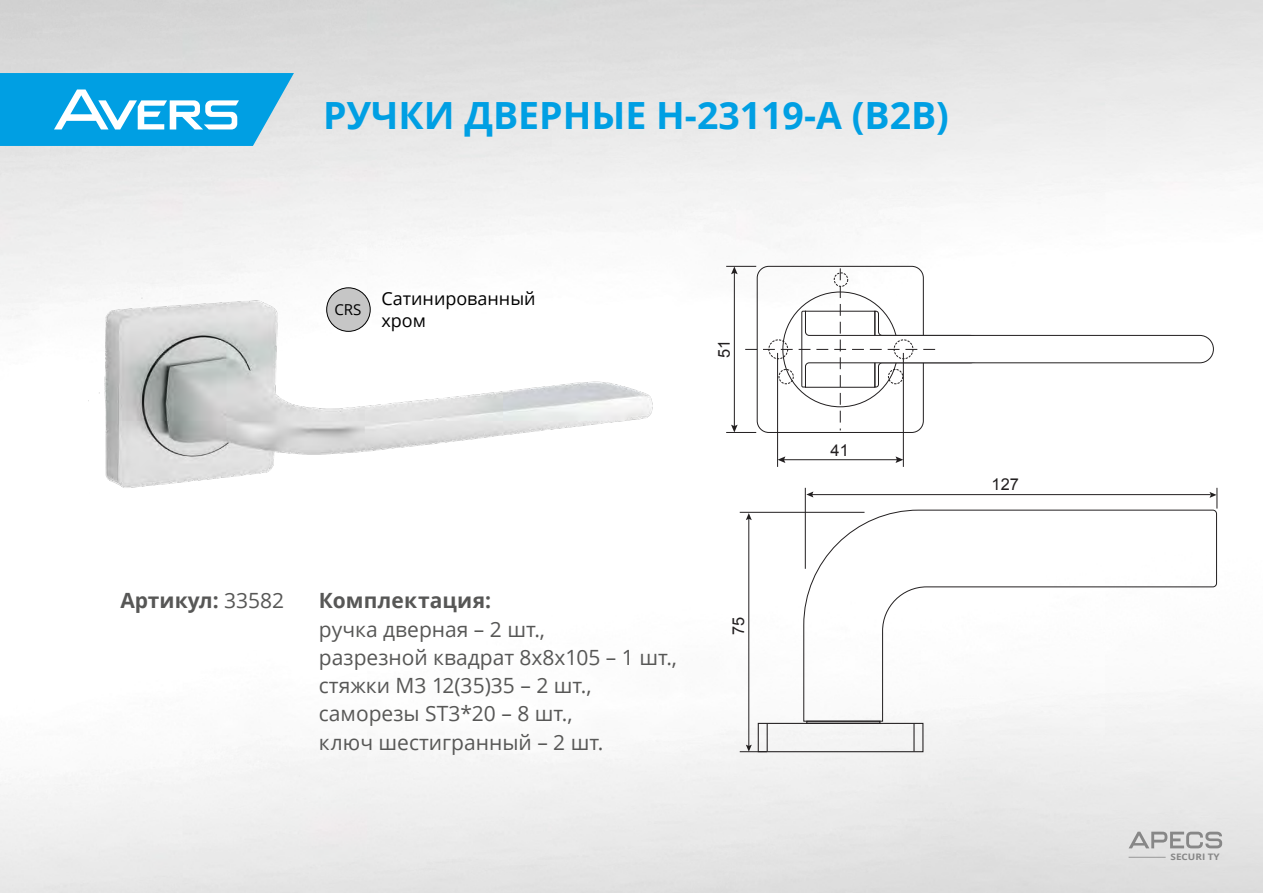
<style>
.page{position:relative;width:1263px;height:893px;background:#fff}
.page>*{position:absolute;margin:0;border:0;box-sizing:border-box;transform-origin:0 0}
.t1{font:700 37.5px "Open Sans";color:#009fe3}
.t2{font:21px/28.2px "Open Sans";color:#575756}
.t3{font:700 21px "Open Sans";letter-spacing:.005em;color:#575756}
.t4{font:18px/21.9px "Open Sans";color:#000}
.t5{font:16.35px "Arial";color:#221f20}
.t6{font:15px "Open Sans";color:#000}
.t7{font:700 9px "Open Sans";color:#878787;scale:1.11 1}
.s1{font-weight:400}
</style>
<div class="page">
<img style="left:0;top:0;width:1263px;height:893px">
<svg style="left:0;top:73px;width:294px;height:73px;background:#30afe6"></svg>
<svg style="left:1128px;top:832px;width:94px;height:16px;background:#bcbcbc"></svg>
<hr style="left:1128px;top:857px;width:37px;height:1px;background:#878787">
<img style="left:88px;top:283px;width:579px;height:223px">
<svg style="left:803px;top:509px;width:414px;height:213px"></svg>
<div style="left:757px;top:266px;width:167px;height:167px;border:1px solid #221f20;border-radius:12px"></div>
<hr style="left:726px;top:432px;width:30px;height:1px;background:#221f20">
<hr style="left:726px;top:266px;width:30px;height:1px;background:#221f20">
<hr style="left:734px;top:272px;width:1px;height:155px;background:#221f20">
<svg style="left:731px;top:425px;width:7px;height:7px"></svg>
<svg style="left:731px;top:266px;width:7px;height:8px"></svg>
<svg style="left:745px;top:268px;width:469px;height:162px"></svg>
<hr style="left:805px;top:488px;width:1px;height:81px;background:#221f20">
<hr style="left:811px;top:494px;width:399px;height:1px;background:#221f20">
<svg style="left:1209px;top:488px;width:8px;height:21px"></svg>
<svg style="left:806px;top:491px;width:7px;height:6px"></svg>
<hr style="left:740px;top:512px;width:124px;height:1px;background:#221f20">
<hr style="left:748px;top:518px;width:1px;height:229px;background:#221f20">
<svg style="left:746px;top:513px;width:6px;height:7px"></svg>
<hr style="left:777px;top:353px;width:1px;height:114px;background:#221f20">
<hr style="left:903px;top:353px;width:1px;height:114px;background:#221f20">
<hr style="left:783px;top:459px;width:115px;height:1px;background:#221f20">
<svg style="left:895px;top:456px;width:8px;height:7px"></svg>
<svg style="left:777px;top:456px;width:8px;height:7px"></svg>
<div style="left:806px;top:721px;width:74px;height:3px;border:1px solid #221f20"></div>
<div style="left:758px;top:723px;width:165px;height:29px;border:1px solid #221f20"></div>
<svg style="left:740px;top:724px;width:28px;height:28px"></svg>
<svg style="left:913px;top:724px;width:1px;height:27px"></svg>
<div style="left:327px;top:288px;width:43px;height:43px;background:#c6c6c6;border-radius:50%"></div>
<div style="left:326px;top:287px;width:45px;height:45px;border:1px solid #000;border-radius:50%"></div>
<h1 class="t1" style="left:323px;top:89px;width:627px">РУЧКИ ДВЕРНЫЕ H-23119-A (B2B)</h1>
<p class="t6" style="left:334px;top:300px;width:29px">CRS</p>
<p class="t4" style="left:381px;top:288px;width:156px">Сатинированный хром</p>
<p class="t5" style="left:713px;top:358px;width:20px;rotate:-90deg">51</p>
<p class="t3" style="left:120px;top:586px;width:165px">Артикул: <span class="s1">33582</span></p>
<p class="t3" style="left:319px;top:586px;width:174px">Комплектация:</p>
<p class="t2" style="left:319px;top:614px;width:360px">ручка дверная – 2 шт.,<br>разрезной квадрат 8х8х105 – 1 шт., стяжки М3 12(35)35 – 2 шт., саморезы ST3*20 – 8 шт.,<br>ключ шестигранный – 2 шт.</p>
<p class="t5" style="left:728px;top:635px;width:20px;rotate:-90deg">75</p>
<p class="t5" style="left:831px;top:439px;width:20px">41</p>
<p class="t5" style="left:991px;top:473px;width:29px">127</p>
<p class="t7" style="left:1170px;top:850px;width:46px">SECURI TY</p>
</div>
